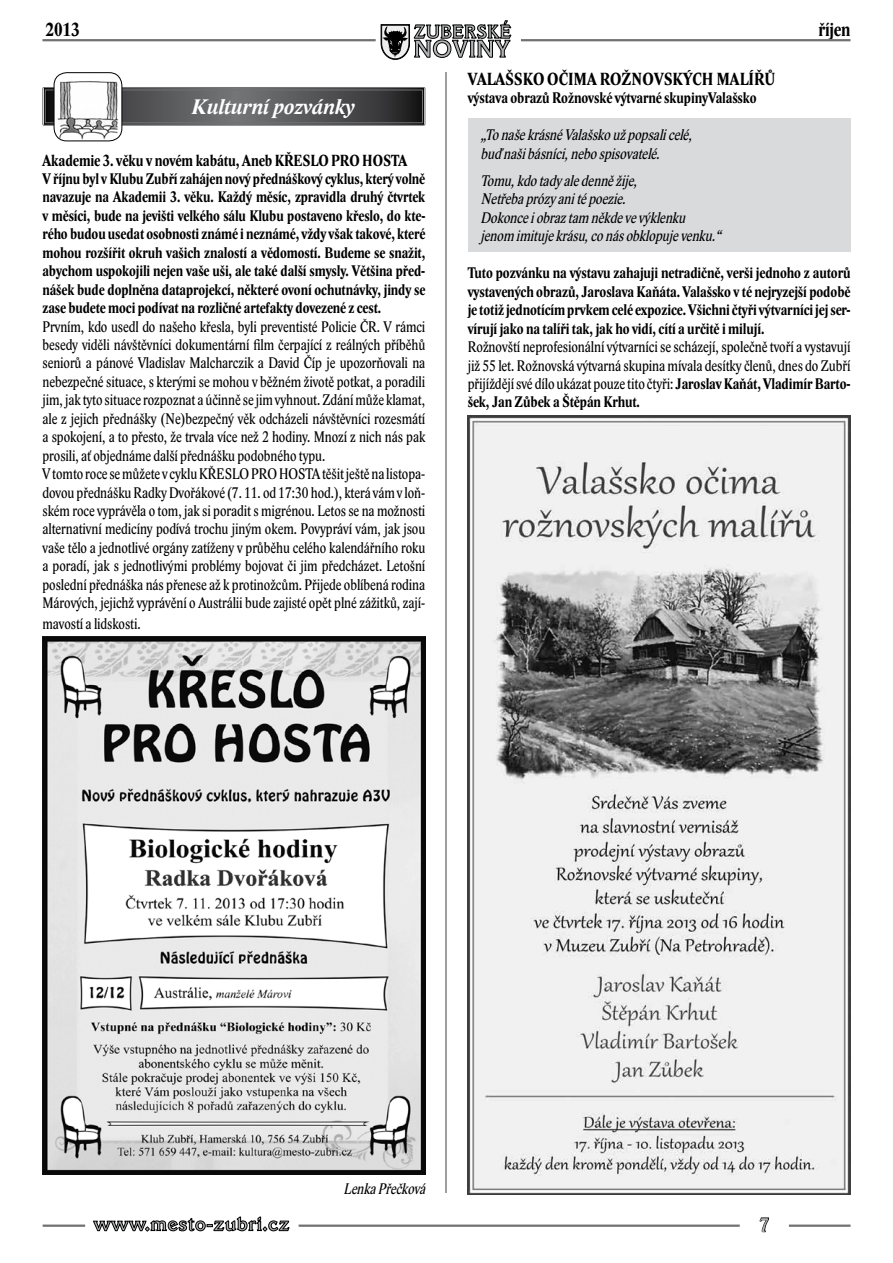
<style>
.page{position:relative;width:893px;height:1263px;background:#fff}
.page>*{position:absolute;margin:0;border:0;box-sizing:border-box;transform-origin:0 0}
.t1{font:700 23.55px "Veracruz CE";letter-spacing:.05em;color:#b1b3b4}
.t2{font:italic 700 21.75px "Lido STFCE";color:#fff}
.t3{font:700 19.5px "Lido STF Cond";color:#000}
.t4{font:18.75px "Veracruz CE";color:#b1b3b4}
.t5{font:700 18.3px "Veracruz CE";letter-spacing:.05em;color:#b1b3b4}
.t6{font:700 18px "Lido STF Cond";color:#000}
.t7{font:700 16.5px "Lido STF Cond";color:#000}
.t8{font:15.75px/18.5px "Lido STF Cond";color:#000}
.t9{font:700 15.75px/18.5px "Lido STF Cond";color:#000;text-align:justify}
.t10{font:italic 15.75px/18.5px "Lido STF Cond";color:#000}
.s1{font-weight:700}
</style>
<div class="page">
<div style="left:468px;top:118px;width:382px;height:134px;background:#d9dadb"></div>
<svg style="left:45px;top:89px;width:378px;height:32px;background:#515253"></svg>
<div style="left:43px;top:87px;width:382px;height:38px;border:1px solid #707172"></div>
<div style="left:45px;top:90px;width:378px;height:33px;border:1px solid #707172"></div>
<img style="left:54px;top:73px;width:68px;height:68px">
<div style="left:54px;top:72px;width:68px;height:69px;border:1px solid #000;border-radius:13px"></div>
<img style="left:43px;top:636px;width:382px;height:538px">
<img style="left:468px;top:416px;width:382px;height:779px">
<svg style="left:381px;top:20px;width:130px;height:39px"></svg>
<hr style="left:42px;top:39px;width:334px;height:2px;background:#707172">
<hr style="left:521px;top:39px;width:329px;height:2px;background:#707172">
<hr style="left:446px;top:72px;width:1px;height:1121px;background:#9c9e9f">
<svg style="left:759px;top:1217px;width:10px;height:16px"></svg>
<svg style="left:93px;top:1216px;width:197px;height:16px"></svg>
<hr style="left:299px;top:1224px;width:441px;height:3px;background:#707172">
<hr style="left:789px;top:1224px;width:61px;height:3px;background:#707172">
<hr style="left:43px;top:1224px;width:42px;height:3px;background:#707172">
<p class="t5" style="left:414px;top:21px;width:98px">ZUBERSKÉ</p>
<h1 class="t1" style="left:414px;top:34px;width:97px">NOVINY</h1>
<p class="t3" style="left:45px;top:19px;width:36px">2013</p>
<p class="t3" style="left:818px;top:19px;width:34px">říjen</p>
<h2 class="t2" style="left:192px;top:93px;width:164px">Kulturní pozvánky</h2>
<p class="t7" style="left:43px;top:151px;width:366px">Akademie 3. věku v novém kabátu, Aneb KŘESLO PRO HOSTA</p>
<p class="t9" style="left:43px;top:170px;width:384px">V říjnu byl v Klubu Zubří zahájen nový přednáškový cyklus, který volně navazuje na Akademii 3. věku. Každý měsíc, zpravidla druhý čtvrtek v měsíci, bude na jevišti velkého sálu Klubu postaveno křeslo, do kte&shy;rého budou usedat osobnosti známé i neznámé, vždy však takové, které mohou rozšířit okruh vašich znalostí a vědomostí. Budeme se snažit, abychom uspokojili nejen vaše uši, ale také další smysly. Většina před&shy;nášek bude doplněna dataprojekcí, některé ovoní ochutnávky, jindy se zase budete moci podívat na rozličné artefakty dovezené z cest.</p>
<p class="t8" style="left:43px;top:317px;width:384px">Prvním, kdo usedl do našeho křesla, byli preventisté Policie ČR. V rámci besedy viděli návštěvníci dokumentární film čerpající z reálných příběhů seniorů a pánové Vladislav Malcharczik a David Číp je upozorňovali na nebezpečné situace, s kterými se mohou v běžném životě potkat, a poradili jim, jak tyto situace rozpoznat a účinně se jim vyhnout. Zdání může klamat, ale z jejich přednášky (Ne)bezpečný věk odcházeli návštěvníci rozesmátí a spokojení, a to přesto, že trvala více než 2 hodiny. Mnozí z nich nás pak prosili, ať objednáme další přednášku podobného typu.<br>V tomto roce se můžete v cyklu KŘESLO PRO HOSTA těšit ještě na listopa&shy;dovou přednášku Radky Dvořákové (7. 11. od 17:30 hod.), která vám vloň&shy;ském roce vyprávěla o tom, jak si poradit s migrénou. Letos se na možnosti alternativní medicíny podívá trochu jiným okem. Povypráví vám, jak jsou vaše tělo a jednotlivé orgány zatíženy v průběhu celého kalendářního roku a poradí, jak s jednotlivými problémy bojovat či jim předcházet. Letošní poslední přednáška nás přenese až k protinožcům. Přijede oblíbená rodina Márových, jejichž vyprávění o Austrálii bude zajisté opět plné zážitků, zají-</p>
<p class="t8" style="left:43px;top:615px;width:100px">mavostí a lidskosti.</p>
<p class="t6" style="left:468px;top:69px;width:309px">VALAŠSKO OČIMA ROŽNOVSKÝCH MALÍŘŮ</p>
<p class="t9" style="left:468px;top:89px;width:290px">výstava obrazů Rožnovské výtvarné skupinyValašsko</p>
<p class="t10" style="left:480px;top:126px;width:216px">„TonašekrásnéValašskoužpopsalicelé, buď našibásníci,nebospisovatelé.</p>
<p class="t10" style="left:480px;top:172px;width:246px">Tomu,kdotady aledenněžije,<br>Netřebaprózy anitépoezie.<br>Dokonceiobraztam někdevevýklenku jenom imitujekrásu,conásobklopujevenku.“</p>
<p class="t9" style="left:468px;top:264px;width:384px">Tuto pozvánku na výstavu zahajuji netradičně, verši jednoho z autorů vystavených obrazů, Jaroslava Kaňáta. Valašsko v té nejryzejší podobě je totiž jednotícím prvkem celé expozice. Všichni čtyři výtvarníci jej ser&shy;vírují jako na talíři tak, jak ho vidí, cítí a určitě i milují.</p>
<p class="t8" style="left:468px;top:338px;width:384px;text-align:justify">Rožnovští neprofesionální výtvarníci se scházejí, společně tvoří a vystavují již 55 let. Rožnovská výtvarná skupina mívala desítky členů, dnes do Zubří přijíždějí své dílo ukázat pouze tito čtyři: <span class="s1">Jaroslav Kaňát, Vladimír Barto&shy;šek, Jan Zůbek a Štěpán Krhut.</span></p>
<p class="t10" style="left:344px;top:1180px;width:87px">LenkaPřečková</p>
<p class="t4" style="left:760px;top:1213px;width:11px">7</p>
</div>
